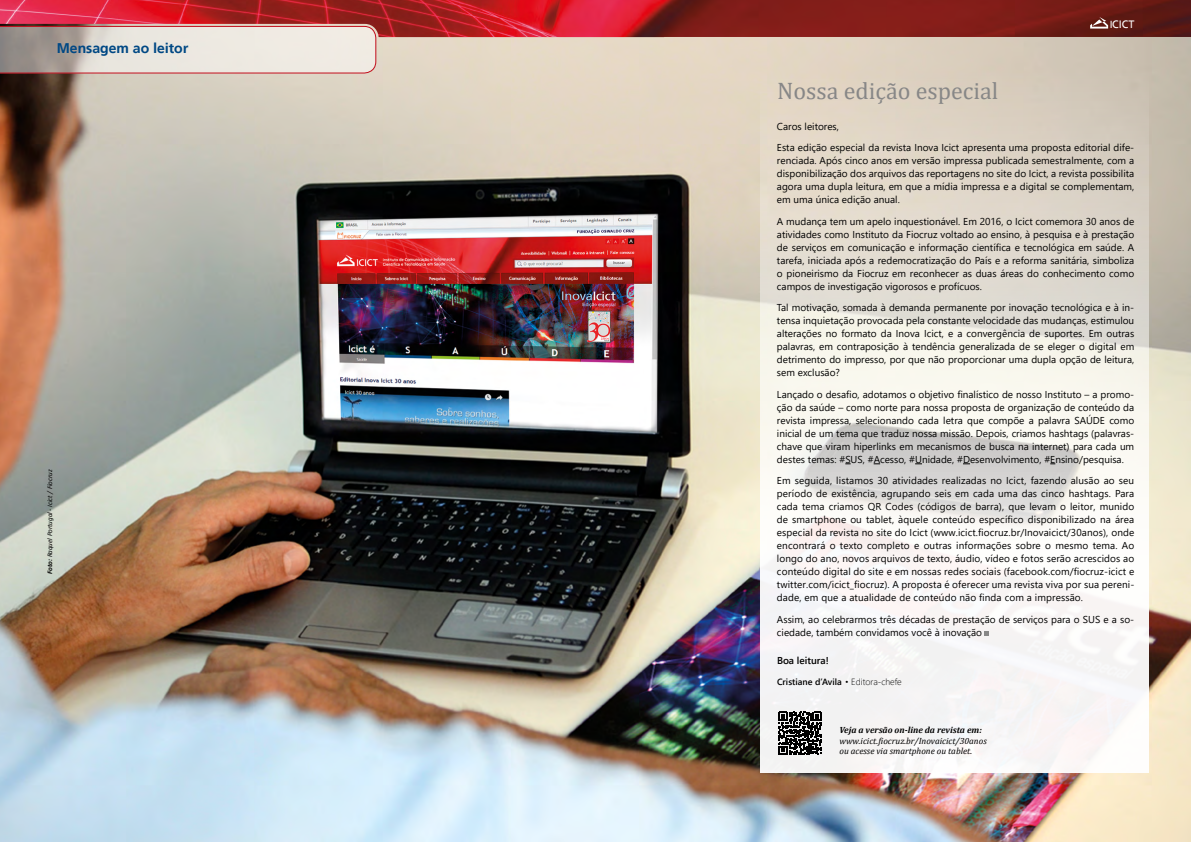
<style>
.page{position:relative;width:1191px;height:842px;background:#fff}
.page>*{position:absolute;margin:0;border:0;box-sizing:border-box;transform-origin:0 0}
.t1{font:24px "Cambria";color:#878787}
.t2{font:700 14px "Frutiger Linotype";color:#004884}
.t3{font:10.7px "Frutiger Linotype";color:#fff}
.t4{font:10px/13px "Segoe UI";color:#000;text-align:justify}
.t5{font:600 10px "Segoe UI";color:#000}
.t6{font:italic 9px/10.8px "Cambria";color:#000}
.t7{font:italic 700 9px "Cambria";color:#000}
.t8{font:600 9px "Segoe UI";color:#000}
.t9{font:italic 7px "Calibri";color:#000}
.s1{font-weight:700}
.s2{font-size:10.2px}
.s3{font-weight:300}
</style>
<div class="page">
<img style="left:0;top:37px;width:1191px;height:805px">
<svg style="left:0;top:37px;width:376px;height:36px;background:#dad2cb"></svg>
<img style="left:0;top:0;width:1191px;height:37px">
<svg style="left:1090px;top:17px;width:18px;height:12px"></svg>
<svg style="left:760px;top:70px;width:389px;height:702px"></svg>
<svg style="left:984px;top:631px;width:4px;height:4px"></svg>
<svg style="left:778px;top:712px;width:43px;height:43px"></svg>
<h2 class="t2" style="left:57px;top:39px;width:133px">Mensagem ao leitor</h2>
<p class="t9" style="left:45px;top:574px;width:106px;rotate:-90deg"><span class="s1">Foto:</span> Raquel Portugal - Icict / Fiocruz</p>
<p class="t3" style="left:1109px;top:18px;width:26px"><span class="s2">I</span>CICT</p>
<h1 class="t1" style="left:777px;top:77px;width:223px">Nossa edição especial</h1>
<p class="t4" style="left:777px;top:115px;width:359px;line-height:21.5px">Caros leitores,<br>Esta edição especial da revista Inova Icict apresenta uma proposta editorial dife-</p>
<p class="t4" style="left:777px;top:154px;width:359px">renciada. Após cinco anos em versão impressa publicada semestralmente, com a disponibilização dos arquivos das reportagens no site do Icict, a revista possibilita agora uma dupla leitura, em que a mídia impressa e a digital se complementam, em uma única edição anual.</p>
<p class="t4" style="left:777px;top:215px;width:359px">A mudança tem um apelo inquestionável. Em 2016, o Icict comemora 30 anos de atividades como Instituto da Fiocruz voltado ao ensino, à pesquisa e à prestação de serviços em comunicação e informação científica e tecnológica em saúde. A tarefa, iniciada após a redemocratização do País e a reforma sanitária, simboliza o pioneirismo da Fiocruz em reconhecer as duas áreas do conhecimento como campos de investigação vigorosos e profícuos.</p>
<p class="t4" style="left:777px;top:301px;width:359px">Tal motivação, somada à demanda permanente por inovação tecnológica e à in&shy;tensa inquietação provocada pela constante velocidade das mudanças, estimulou alterações no formato da Inova Icict, e a convergência de suportes. Em outras palavras, em contraposição à tendência generalizada de se eleger o digital em detrimento do impresso, por que não proporcionar uma dupla opção de leitura, sem exclusão?</p>
<p class="t4" style="left:777px;top:388px;width:359px">Lançado o desafio, adotamos o objetivo finalístico de nosso Instituto – a promo&shy;ção da saúde – como norte para nossa proposta de organização de conteúdo da revista impressa, selecionando cada letra que compõe a palavra SAÚDE como inicial de um tema que traduz nossa missão. Depois, criamos hashtags (palavras&shy;chave que viram hiperlinks em mecanismos de busca na internet) para cada um destes temas: #SUS, #Acesso, #Unidade, #Desenvolvimento, #Ensino/pesquisa.</p>
<p class="t4" style="left:777px;top:474px;width:359px">Em seguida, listamos 30 atividades realizadas no Icict, fazendo alusão ao seu período de existência, agrupando seis em cada uma das cinco hashtags. Para cada tema criamos QR Codes (códigos de barra), que levam o leitor, munido de smartphone ou tablet, àquele conteúdo específico disponibilizado na área especial da revista no site do Icict (www.icict.fiocruz.br/Inovaicict/30anos), onde encontrará o texto completo e outras informações sobre o mesmo tema. Ao longo do ano, novos arquivos de texto, áudio, vídeo e fotos serão acrescidos ao conteúdo digital do site e em nossas redes sociais (facebook.com/fiocruz-icict e twitter.com/icict_fiocruz). A proposta é oferecer uma revista viva por sua pereni&shy;dade, em que a atualidade de conteúdo não finda com a impressão.</p>
<p class="t4" style="left:777px;top:613px;width:359px">Assim, ao celebrarmos três décadas de prestação de serviços para o SUS e a so&shy;ciedade, também convidamos você à inovação</p>
<p class="t5" style="left:777px;top:653px;width:53px">Boa leitura!</p>
<p class="t8" style="left:777px;top:675px;width:126px">Cristiane d’Avila <span class="s3">• Editora-chefe</span></p>
<p class="t7" style="left:839px;top:723px;width:144px">Veja a versão on-line da revista em:</p>
<p class="t6" style="left:839px;top:735px;width:149px">www.icict.fiocruz.br/Inovaicict/30anos ou acesse via smartphone ou tablet.</p>
</div>
